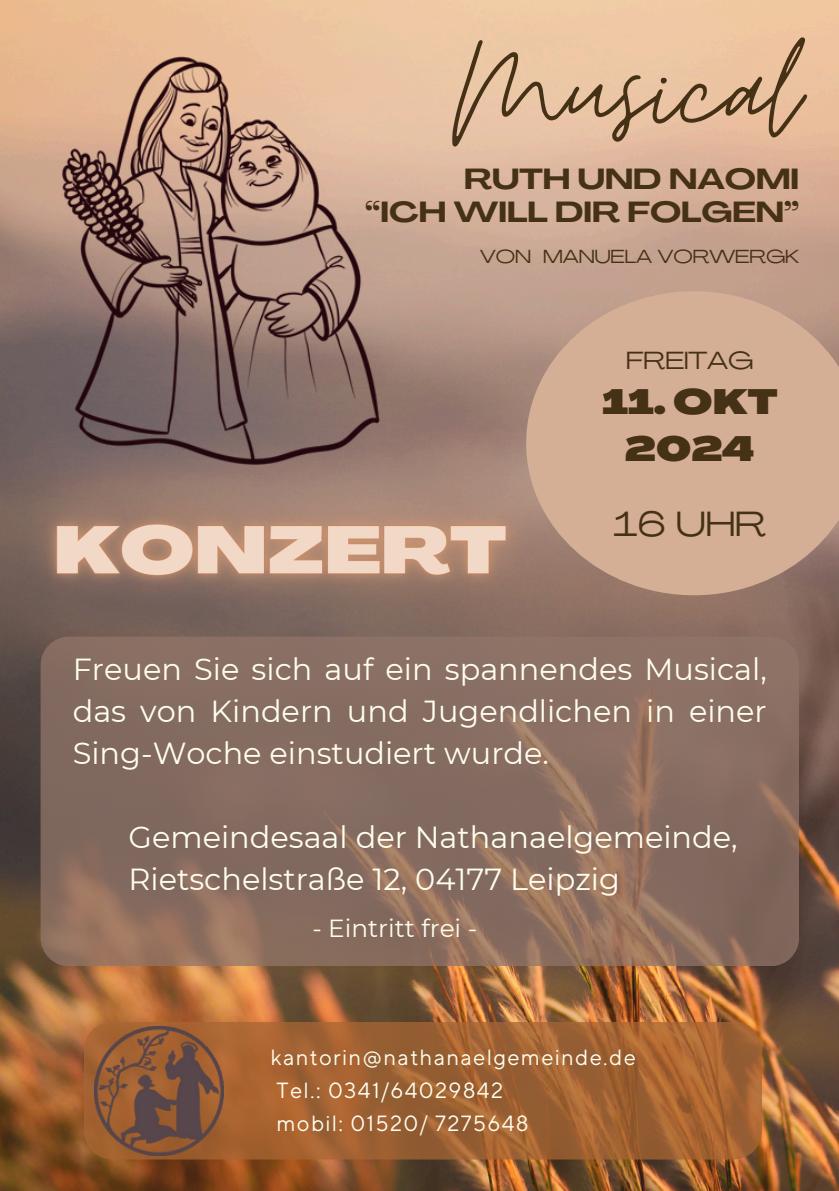
<style>
.page{position:relative;width:839px;height:1191px;background:#fff}
.page>*{position:absolute;margin:0;border:0;box-sizing:border-box;transform-origin:0 0}
.t1{font:156.6px "Moon Time";color:#453115}
.t2{font:900 34.6px/47.8px "Agrandir Grand";color:#453115;text-align:center}
.t3{font:34.6px "Agrandir Grand";color:#453115}
.t4{font:30.4px/42px "Montserrat";color:#fffeee;text-align:justify}
.t5{font:700 28.6px/33px "Agrandir Grand";color:#453115;text-align:right}
.t6{font:24.8px "Montserrat";color:#fffeee}
.t7{font:24.4px "Agrandir Grand";color:#453115}
.t8{font:21.8px/33px "TT Norms Pro";letter-spacing:.06em;color:#fffeee}
.t9{font:18.6px "Agrandir Grand";color:#453115}
</style>
<div class="page">
<img style="left:0;top:0;width:838px;height:1191px">
<svg style="left:526px;top:291px;width:312px;height:304px;fill:#d4ae95"></svg>
<svg style="left:41px;top:637px;width:758px;height:329px;fill:#866c60"></svg>
<img style="left:0;top:455px;width:576px;height:204px">
<img style="left:61px;top:56px;width:318px;height:408px">
<svg style="left:84px;top:1022px;width:678px;height:138px"></svg>
<img style="left:94px;top:1026px;width:129px;height:129px">
<h1 class="t1" style="left:452px;top:-4px;width:348px">Musical</h1>
<p class="t5" style="left:365px;top:166px;width:435px">RUTH UND NAOMI<br>“ICH WILL DIR FOLGEN”</p>
<p class="t9" style="left:480px;top:249px;width:320px">VON MANUELA VORWERGK</p>
<p class="t7" style="left:626px;top:351px;width:129px">FREITAG</p>
<p class="t2" style="left:602px;top:381px;width:177px">11. OKT<br>2024</p>
<h3 class="t3" style="left:613px;top:510px;width:154px">16 UHR</h3>
<h2 class="t4" style="left:73px;top:648px;width:695px">Freuen Sie sich auf ein spannendes Musical, das von Kindern und Jugendlichen in einer Sing-Woche einstudiert wurde.</h2>
<h4 class="t4" style="left:128px;top:816px;width:610px">Gemeindesaal der Nathanaelgemeinde,<br>Rietschelstraße 12, 04177 Leipzig</h4>
<h4 class="t6" style="left:312px;top:913px;width:166px">- Eintritt frei -</h4>
<h5 class="t8" style="left:270px;top:1042px;width:367px">kantorin@nathanaelgemeinde.de<br>Tel.: 0341/64029842<br>mobil: 01520/ 7275648</h5>
</div>
